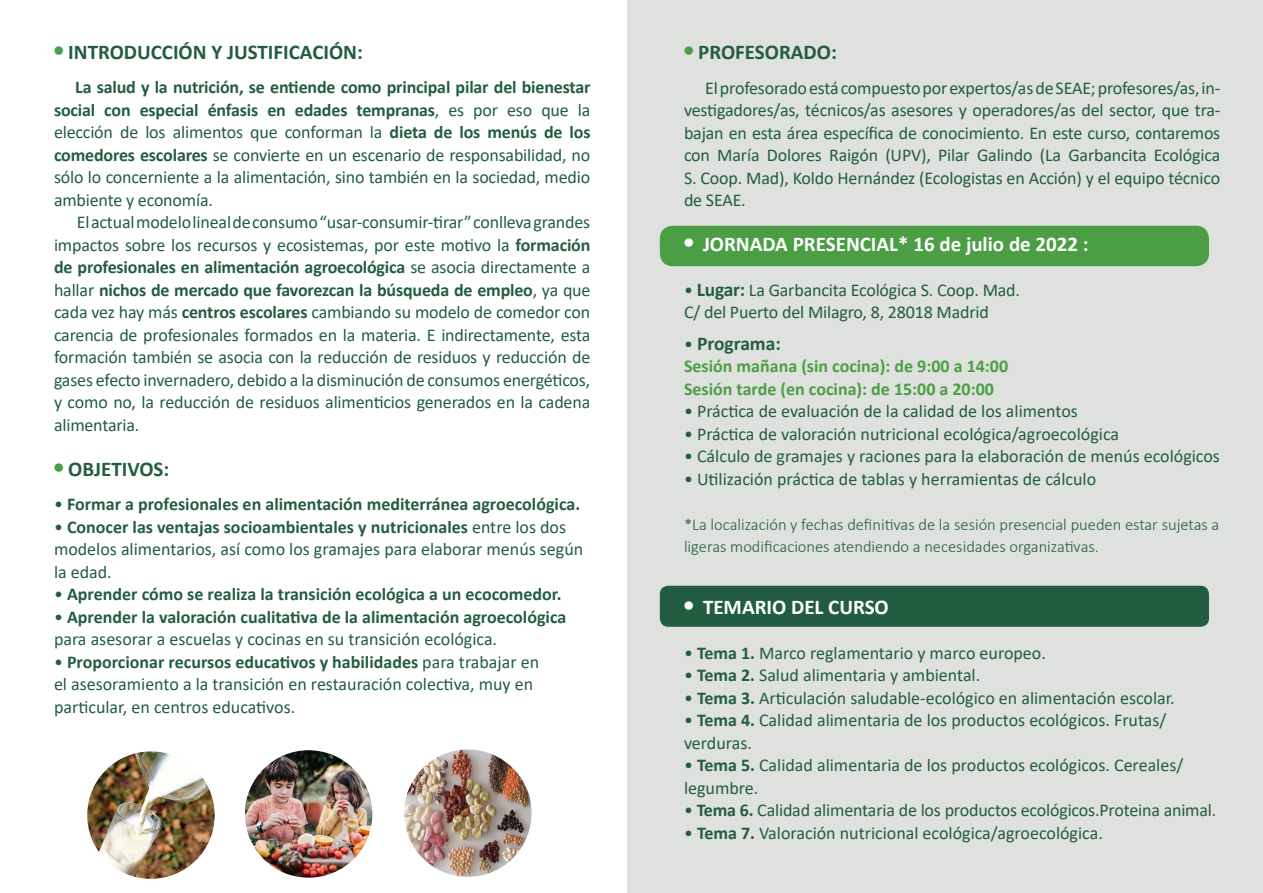
<style>
.page{position:relative;width:1263px;height:893px;background:#fff}
.page>*{position:absolute;margin:0;border:0;box-sizing:border-box;transform-origin:0 0}
.t1{font:700 21px "Calibri";color:#235d41}
.t2{font:700 21px "Calibri";color:#fff}
.t3{font:700 19.5px "Calibri";color:#235d41}
.t4{font:18px/22.5px "Calibri";color:#235d41}
.t5{font:700 18px/22.5px "Calibri";color:#235d41}
.t6{font:700 18px/22.5px "Calibri";color:#4c9e45}
.t7{font:300 16.5px/22.5px "Calibri";color:#235d41}
.s1{font-family:"Helvetica LT Std";font-stretch:condensed;font-size:22.5px;color:#4c9e45}
.s2{font-weight:700}
.s3{font-weight:400}
.s4{font-family:"Helvetica LT Std";font-stretch:condensed;font-size:22.5px}
.s5{font-weight:700;font-size:19.5px}
.s6{font-weight:400;font-size:18px}
</style>
<div class="page">
<div style="left:627px;top:0;width:636px;height:893px;background:#dee1dd"></div>
<div style="left:660px;top:226px;width:549px;height:40px;background:#4c9e45;border-radius:13px"></div>
<div style="left:660px;top:586px;width:549px;height:41px;background:#235d41;border-radius:9px"></div>
<img style="left:404px;top:749px;width:127px;height:128px;border-radius:64px">
<img style="left:245px;top:750px;width:127px;height:128px;border-radius:64px">
<img style="left:87px;top:751px;width:128px;height:128px;border-radius:64px">
<p class="t1" style="left:54px;top:37px;width:310px"><span class="s1">•</span> INTRODUCCIÓN Y JUSTIFICACIÓN:</p>
<p class="t4" style="left:54px;top:75px;width:538px;text-align:justify;text-indent:21px"><span class="s2">La salud y la nutrición, se entiende como principal pilar del bienestar social con especial énfasis en edades tempranas</span>, es por eso que la elección de los alimentos que conforman la <span class="s2">dieta de los menús de los comedores escolares</span> se convierte en un escenario de responsabilidad, no sólo lo concerniente a la alimentación, sino también en la sociedad, medio ambiente y economía.</p>
<p class="t4" style="left:54px;top:210px;width:538px;text-align:justify;text-indent:23px">El actual modelo lineal de consumo “usar-consumir-tirar” conlleva grandes impactos sobre los recursos y ecosistemas, por este motivo la <span class="s2">formación de profesionales en alimentación agroecológica</span> se asocia directamente a hallar <span class="s2">nichos de mercado que favorezcan la búsqueda de empleo</span>, ya que cada vez hay más <span class="s2">centros escolares</span> cambiando su modelo de comedor con carencia de profesionales formados en la materia. E indirectamente, esta formación también se asocia con la reducción de residuos y reducción de gases efecto invernadero, debido a la disminución de consumos energéticos, y como no, la reducción de residuos alimenticios generados en la cadena alimentaria.</p>
<p class="t1" style="left:54px;top:454px;width:117px"><span class="s1">•</span> OBJETIVOS:</p>
<p class="t5" style="left:54px;top:493px;width:528px"><span class="s3">•</span> Formar a profesionales en alimentación mediterránea agroecológica.</p>
<p class="t4" style="left:54px;top:515px;width:531px">• <span class="s2">Conocer las ventajas socioambientales y nutricionales</span> entre los dos modelos alimentarios, así como los gramajes para elaborar menús según la edad.</p>
<p class="t5" style="left:54px;top:583px;width:509px"><span class="s3">•</span> Aprender cómo se realiza la transición ecológica a un ecocomedor.</p>
<p class="t5" style="left:54px;top:605px;width:514px"><span class="s3">•</span> Aprender la valoración cualitativa de la alimentación agroecológica <span class="s3">para asesorar a escuelas y cocinas en su transición ecológica.</span></p>
<p class="t4" style="left:54px;top:650px;width:487px">• <span class="s2">Proporcionar recursos educativos y habilidades</span> para trabajar en el asesoramiento a la transición en restauración colectiva, muy en particular, en centros educativos.</p>
<p class="t1" style="left:684px;top:38px;width:154px"><span class="s1">•</span> PROFESORADO:</p>
<p class="t4" style="left:684px;top:76px;width:538px;text-align:justify;text-indent:21px">El profesorado está compuesto por expertos/as de SEAE; profesores/as, in&shy;vestigadores/as, técnicos/as asesores y operadores/as del sector, que tra&shy;bajan en esta área específica de conocimiento. En este curso, contaremos con María Dolores Raigón (UPV), Pilar Galindo (La Garbancita Ecológica S. Coop. Mad), Koldo Hernández (Ecologistas en Acción) y el equipo técnico de SEAE.</p>
<p class="t2" style="left:684px;top:230px;width:406px"><span class="s4">•</span> JORNADA PRESENCIAL* 16 de julio de 2022 :</p>
<p class="t4" style="left:684px;top:279px;width:338px;line-height:21.6px">• <span class="s5">Lugar:</span> La Garbancita Ecológica S. Coop. Mad.<br>C/ del Puerto del Milagro, 8, 28018 Madrid</p>
<p class="t3" style="left:684px;top:329px;width:98px"><span class="s6">•</span> Programa:</p>
<p class="t6" style="left:684px;top:355px;width:326px">Sesión mañana (sin cocina): de 9:00 a 14:00<br>Sesión tarde (en cocina): de 15:00 a 20:00</p>
<p class="t4" style="left:684px;top:399px;width:395px">• Práctica de evaluación de la calidad de los alimentos</p>
<p class="t4" style="left:684px;top:422px;width:437px">• Práctica de valoración nutricional ecológica/agroecológica</p>
<p class="t4" style="left:684px;top:444px;width:537px">• Cálculo de gramajes y raciones para la elaboración de menús ecológicos</p>
<p class="t4" style="left:684px;top:467px;width:414px">• Utilización práctica de tablas y herramientas de cálculo</p>
<p class="t7" style="left:684px;top:513px;width:537px">*La localización y fechas definitivas de la sesión presencial pueden estar sujetas a ligeras modificaciones atendiendo a necesidades organizativas.</p>
<p class="t2" style="left:684px;top:592px;width:206px"><span class="s4">•</span> TEMARIO DEL CURSO</p>
<p class="t4" style="left:684px;top:641px;width:363px">• <span class="s2">Tema 1.</span> Marco reglamentario y marco europeo.</p>
<p class="t4" style="left:684px;top:663px;width:298px">• <span class="s2">Tema 2.</span> Salud alimentaria y ambiental.</p>
<p class="t4" style="left:684px;top:686px;width:492px">• <span class="s2">Tema 3.</span> Articulación saludable-ecológico en alimentación escolar.</p>
<p class="t4" style="left:684px;top:708px;width:484px">• <span class="s2">Tema 4.</span> Calidad alimentaria de los productos ecológicos. Frutas/ verduras.</p>
<p class="t4" style="left:684px;top:753px;width:501px">• <span class="s2">Tema 5.</span> Calidad alimentaria de los productos ecológicos. Cereales/ legumbre.</p>
<p class="t4" style="left:684px;top:798px;width:534px">• <span class="s2">Tema 6.</span> Calidad alimentaria de los productos ecológicos.Proteina animal.</p>
<p class="t4" style="left:684px;top:821px;width:420px">• <span class="s2">Tema 7.</span> Valoración nutricional ecológica/agroecológica.</p>
</div>
